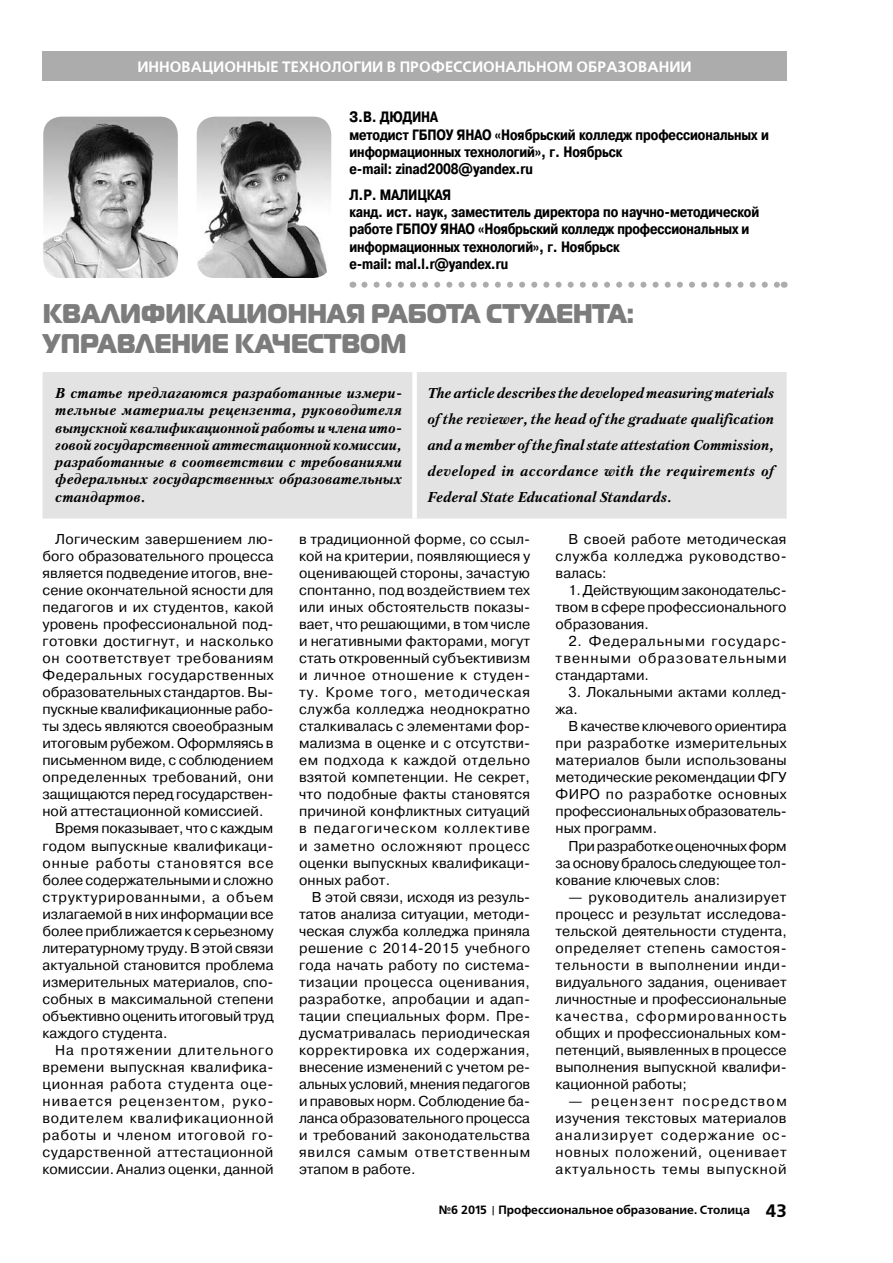
<style>
.page{position:relative;width:893px;height:1263px;background:#fff}
.page>*{position:absolute;margin:0;border:0;box-sizing:border-box;transform-origin:0 0}
.t1{font:27px/30px "Magistral Black C";color:#7c7c7c;scale:.9 1}
.t2{font:700 15px/17.2px "Pragmatica Cond C";letter-spacing:-.005em;color:#000}
.t3{font:700 15px "Free Set C";color:#fff}
.t4{font:14.25px/17px "Pragmatica C";letter-spacing:.005em;color:#000;text-align:justify}
.t5{font:italic 700 14.25px/17.2px "Petersburg C";letter-spacing:.01em;color:#000;text-align:justify}
.t6{font:14.25px "Pragmatica C";letter-spacing:.05em;color:#000}
.t7{font:14.25px "Pragmatica C";letter-spacing:.03em;color:#000}
.t8{font:14.25px "Pragmatica C";letter-spacing:.035em;color:#000}
.t9{font:14.25px "Pragmatica C";letter-spacing:-.015em;color:#000}
.t10{font:14.25px "Pragmatica C";letter-spacing:.045em;color:#000}
.t11{font:14.25px "Pragmatica C";letter-spacing:.025em;color:#000}
.t12{font:14.25px "Pragmatica C";letter-spacing:.07em;color:#000}
.t13{font:14.25px "Pragmatica C";letter-spacing:.055em;color:#000}
.t14{font:14.25px "Pragmatica C";letter-spacing:.06em;color:#000}
.t15{font:14.25px "Pragmatica C";letter-spacing:.065em;color:#000}
.t16{font:700 12px "Free Set C";color:#000}
.s1{font-size:18px}
</style>
<div class="page">
<div style="left:43px;top:51px;width:744px;height:30px;background:#acacac"></div>
<img style="left:197px;top:117px;width:134px;height:161px;border-radius:18px">
<svg style="left:364px;top:282px;width:414px;height:6px"></svg>
<img style="left:43px;top:117px;width:135px;height:161px;border-radius:18px">
<div style="left:43px;top:372px;width:744px;height:146px;background:#e3e3e3"></div>
<div style="left:412px;top:372px;width:5px;height:146px;background:#fff"></div>
<p class="t3" style="left:137px;top:58px;width:12px">ИННОВАЦИОННЫЕ</p>
<p class="t3" style="left:282px;top:58px;width:39px">ТЕХНОЛОГИИ</p>
<p class="t3" style="left:387px;top:58px;width:25px">В ПРОФЕССИОНАЛЬНО</p>
<p class="t3" style="left:558px;top:58px;width:30px">М ОБРАЗОВАНИИ</p>
<p class="t2" style="left:349px;top:109px;width:421px">З.В. Дюдина<br>методист ГБПОУ ЯНАО «Ноябрьский колледж профессиональных и информационных технологий», г. Ноябрьск<br>e-mail: zinad2008@yandex.ru</p>
<p class="t2" style="left:349px;top:186px;width:411px">Л.Р. Малицкая<br>канд. ист. наук, заместитель директора по научно-методической работе ГБПОУ ЯНАО «Ноябрьский колледж профессиональных и информационных технологий», г. Ноябрьск<br>e-mail: mal.l.r@yandex.ru</p>
<h1 class="t1" style="left:43px;top:297px;width:659px">Квалификационная работа студента: управление качеством</h1>
<p class="t5" style="left:55px;top:384px;width:348px">В статье предлагаются разработанные измери&shy;тельные материалы рецензента, руководителя выпускной квалификационной работы и члена ито&shy;говой государственной аттестационной комиссии, разработанные в соответствии с требованиями федеральных государственных образовательных стандартов.</p>
<p class="t5" style="left:427px;top:380px;width:348px;line-height:26px">The article describes the developed measuring materials of the reviewer, the head of the graduate qualification and a member of the final state attestation Commission, developed in accordance with the requirements of Federal State Educational Standards.</p>
<p class="t4" style="left:55px;top:531px;width:220px">Логическим завершением лю-</p>
<p class="t4" style="left:43px;top:548px;width:233px">бого образовательного процесса</p>
<p class="t4" style="left:43px;top:565px;width:233px">является подведение итогов, вне-</p>
<p class="t4" style="left:43px;top:582px;width:233px">сение окончательной ясности для</p>
<p class="t4" style="left:43px;top:599px;width:232px">педагогов и их студентов, какой</p>
<p class="t4" style="left:43px;top:616px;width:233px">уровень профессиональной под-</p>
<p class="t7" style="left:43px;top:634px;width:232px">готовки достигнут, и насколько</p>
<p class="t10" style="left:43px;top:651px;width:233px">он соответствует требованиям</p>
<p class="t8" style="left:43px;top:668px;width:233px">Федеральных государственных</p>
<p class="t4" style="left:43px;top:684px;width:233px">образовательных стандартов. Вы-</p>
<p class="t4" style="left:43px;top:701px;width:233px">пускные квалификационные рабо-</p>
<p class="t4" style="left:43px;top:718px;width:233px">ты здесь являются своеобразным</p>
<p class="t4" style="left:43px;top:735px;width:233px">итоговым рубежом. Оформляясь в</p>
<p class="t4" style="left:43px;top:752px;width:232px">письменном виде, с соблюдением</p>
<p class="t7" style="left:43px;top:770px;width:233px">определенных требований, они</p>
<p class="t4" style="left:43px;top:786px;width:233px">защищаются перед государствен-</p>
<p class="t4" style="left:43px;top:803px;width:222px">ной аттестационной комиссией.</p>
<p class="t4" style="left:55px;top:820px;width:220px">Время показывает, что с каждым</p>
<p class="t4" style="left:43px;top:837px;width:233px">годом выпускные квалификаци-</p>
<p class="t14" style="left:43px;top:855px;width:233px">онные работы становятся все</p>
<p class="t4" style="left:43px;top:871px;width:233px">более содержательными и сложно</p>
<p class="t6" style="left:43px;top:889px;width:233px">структурированными, а объем</p>
<p class="t4" style="left:43px;top:905px;width:233px">излагаемой в них информации все</p>
<p class="t4" style="left:43px;top:922px;width:233px">более приближается к серьезному</p>
<p class="t4" style="left:43px;top:939px;width:232px">литературному труду. В этой связи</p>
<p class="t4" style="left:43px;top:956px;width:233px">актуальной становится проблема</p>
<p class="t4" style="left:43px;top:973px;width:233px">измерительных материалов, спо-</p>
<p class="t4" style="left:43px;top:990px;width:233px">собных в максимальной степени</p>
<p class="t9" style="left:43px;top:1008px;width:233px">объективно оценить итоговый труд</p>
<p class="t4" style="left:43px;top:1024px;width:126px">каждого студента.</p>
<p class="t15" style="left:55px;top:1042px;width:220px">На протяжении длительного</p>
<p class="t11" style="left:43px;top:1059px;width:233px">времени выпускная квалифика-</p>
<p class="t6" style="left:43px;top:1076px;width:233px">ционная работа студента оце-</p>
<p class="t12" style="left:43px;top:1093px;width:233px">нивается рецензентом, руко-</p>
<p class="t13" style="left:43px;top:1110px;width:232px">водителем квалификационной</p>
<p class="t6" style="left:43px;top:1127px;width:233px">работы и членом итоговой го-</p>
<p class="t8" style="left:43px;top:1144px;width:232px">сударственной аттестационной</p>
<p class="t4" style="left:43px;top:1160px;width:233px">комиссии. Анализ оценки, данной</p>
<p class="t4" style="left:299px;top:531px;width:233px">в традиционной форме, со ссыл&shy;кой на критерии, появляющиеся у оценивающей стороны, зачастую спонтанно, под воздействием тех или иных обстоятельств показы&shy;вает, что решающими, в том числе и негативными факторами, могут стать откровенный субъективизм и личное отношение к студен&shy;ту. Кроме того, методическая служба колледжа неоднократно сталкивалась с элементами фор&shy;мализма в оценке и с отсутстви&shy;ем подхода к каждой отдельно взятой компетенции. Не секрет, что подобные факты становятся причиной конфликтных ситуаций в педагогическом коллективе и заметно осложняют процесс оценки выпускных квалификаци&shy;онных работ.</p>
<p class="t4" style="left:299px;top:888px;width:233px;text-indent:13px">В этой связи, исходя из резуль&shy;татов анализа ситуации, методи&shy;ческая служба колледжа приняла решение с 2014-2015 учебного года начать работу по система&shy;тизации процесса оценивания, разработке, апробации и адап&shy;тации специальных форм. Пре&shy;дусматривалась периодическая корректировка их содержания, внесение изменений с учетом ре&shy;альных условий, мнения педагогов и правовых норм. Соблюдение ба&shy;ланса образовательного процесса и требований законодательства явился самым ответственным этапом в работе.</p>
<p class="t4" style="left:556px;top:531px;width:233px;text-indent:13px">В своей работе методическая служба колледжа руководство&shy;валась:</p>
<p class="t4" style="left:556px;top:582px;width:233px;text-indent:13px">1. Действующим законодательс&shy;твом в сфере профессионального образования.</p>
<p class="t4" style="left:556px;top:633px;width:233px;text-indent:13px">2. Федеральными государс&shy;твенными образовательными стандартами.</p>
<p class="t4" style="left:556px;top:684px;width:233px;text-indent:13px">3. Локальными актами коллед&shy;жа.</p>
<p class="t4" style="left:556px;top:718px;width:233px;text-indent:13px">В качестве ключевого ориентира при разработке измерительных материалов были использованы методические рекомендации ФГУ ФИ РО по разработке основных профессиональных образователь&shy;ных программ.</p>
<p class="t4" style="left:556px;top:837px;width:233px;text-indent:13px">При разработке оценочных форм за основу бралось следующее тол&shy;кование ключевых слов:</p>
<p class="t4" style="left:556px;top:888px;width:233px;text-indent:13px">— руководитель анализирует процесс и результат исследова&shy;тельской деятельности студента, определяет степень самостоя&shy;тельности в выполнении инди&shy;видуального задания, оценивает личностные и профессиональные качества, сформированность общих и профессиональных ком&shy;петенций, выявленных в процессе выполнения выпускной квалифи&shy;кационной работы;</p>
<p class="t4" style="left:556px;top:1092px;width:233px;text-indent:13px">— рецензент посредством изучения текстовых материалов анализирует содержание ос&shy;новных положений, оценивает актуальность темы выпускной</p>
<p class="t16" style="left:439px;top:1203px;width:338px">№6 2015 Профессиональное образование. Столица <span class="s1">43</span></p>
</div>
